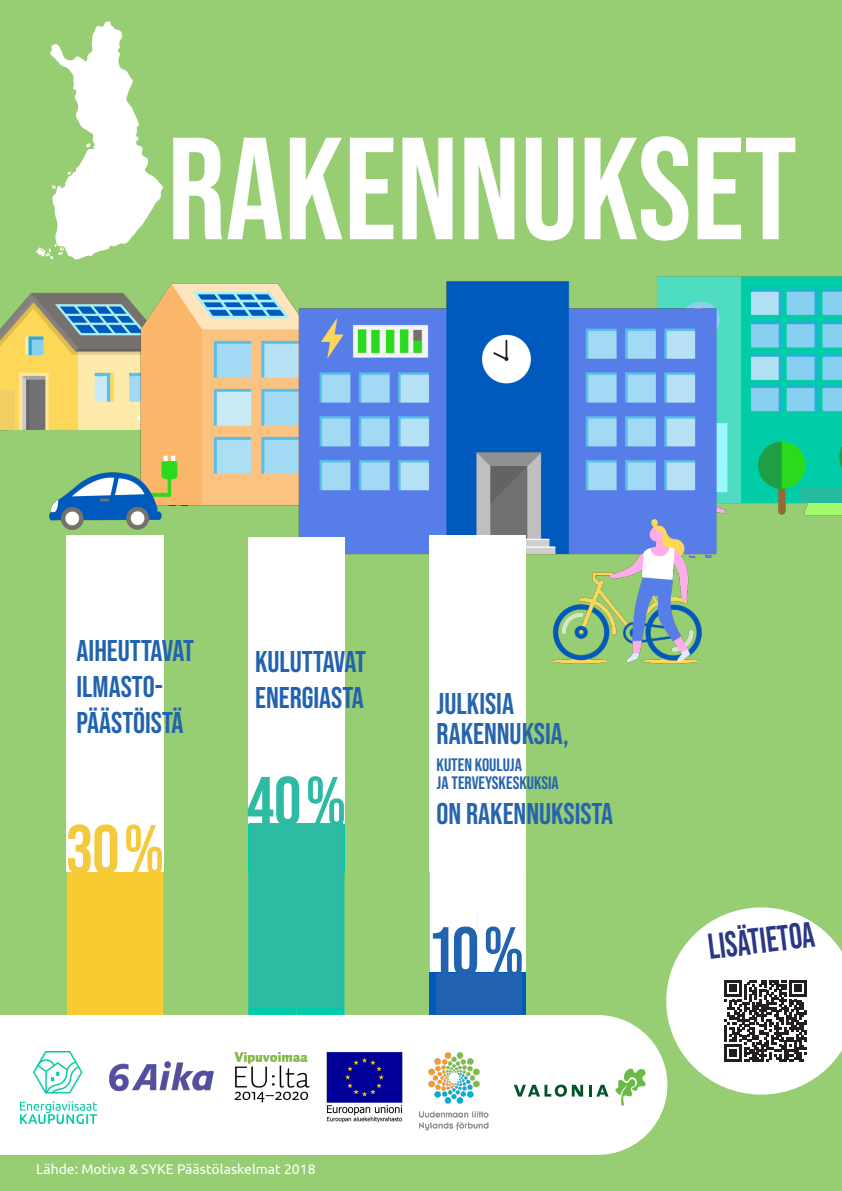
<style>
.page{position:relative;width:842px;height:1191px;background:#97cd73}
.page>*{position:absolute;margin:0;border:0;box-sizing:border-box;transform-origin:0 0}
.t1{font:145px "Bebas Neue";color:#fff}
.t2{font:69px "Bebas Neue";color:#f5c93e}
.t3{font:69px "Bebas Neue";color:#2dbca3}
.t4{font:69px "Bebas Neue";color:#2263af}
.t5{font:36px "Bebas Neue";color:#2a3786;scale:.89 1}
.t6{font:30px "Bebas Neue";color:#2263af}
.t7{font:30px "Bebas Neue";color:#2664ae}
.t8{font:18px "Bebas Neue";color:#2664ae}
.t9{font:14px "Ubuntu";color:#fff}
</style>
<div class="page">
<img style="left:0;top:214px;width:7px;height:325px">
<img style="left:780px;top:241px;width:62px;height:345px">
<img style="left:7px;top:204px;width:383px;height:384px">
<img style="left:230px;top:218px;width:550px;height:547px">
<div style="left:258px;top:564px;width:224px;height:192px;background:#97cd73"></div>
<div style="left:801px;top:488px;width:41px;height:15px;background:#24bba0"></div>
<div style="left:0;top:390px;width:14px;height:38px;background:#f1cd62"></div>
<svg style="left:36px;top:21px;width:129px;height:239px"></svg>
<img style="left:67px;top:536px;width:96px;height:479px">
<div style="left:248px;top:537px;width:96px;height:478px;background:#fff"></div>
<img style="left:248px;top:825px;width:1px;height:47px">
<div style="left:249px;top:823px;width:94px;height:185px;background:#2dbca3"></div>
<img style="left:430px;top:536px;width:96px;height:436px">
<img style="left:430px;top:823px;width:7px;height:48px">
<img style="left:430px;top:972px;width:96px;height:43px">
<div style="left:437px;top:540px;width:85px;height:372px;background:#fff"></div>
<div style="left:437px;top:973px;width:85px;height:40px;background:#2263af"></div>
<div style="left:0;top:1015px;width:597px;height:140px;background:#fff"></div>
<img style="left:109px;top:1052px;width:380px;height:79px">
<img style="left:21px;top:1051px;width:75px;height:73px">
<svg style="left:514px;top:1084px;width:69px;height:12px"></svg>
<svg style="left:589px;top:1084px;width:19px;height:12px"></svg>
<svg style="left:615px;top:1068px;width:31px;height:37px"></svg>
<svg style="left:666px;top:907px;width:176px;height:187px"></svg>
<p class="t1" style="left:167px;top:107px;width:631px">RAKENNUKSET</p>
<p class="t6" style="left:77px;top:633px;width:119px">AIHEUTTAVAT</p>
<p class="t6" style="left:77px;top:669px;width:88px">ILMASTO-</p>
<p class="t6" style="left:77px;top:705px;width:109px">PÄÄSTÖISTÄ</p>
<p class="t2" style="left:66px;top:810px;width:100px">30 %</p>
<p class="t6" style="left:255px;top:644px;width:112px">KULUTTAVAT</p>
<p class="t6" style="left:255px;top:680px;width:110px">ENERGIASTA</p>
<p class="t7" style="left:437px;top:687px;width:79px">JULKISIA</p>
<p class="t7" style="left:437px;top:717px;width:134px">RAKENNUKSIA,</p>
<p class="t8" style="left:437px;top:755px;width:87px">KUTEN KOULUJA</p>
<p class="t8" style="left:437px;top:773px;width:124px">JA TERVEYSKESKUKSIA</p>
<p class="t7" style="left:437px;top:797px;width:178px">ON RAKENNUKSISTA</p>
<p class="t3" style="left:247px;top:762px;width:101px">40 %</p>
<p class="t4" style="left:427px;top:912px;width:98px">10 %</p>
<p class="t9" style="left:36px;top:1160px;width:281px">Lähde: Motiva &amp; SYKE Päästölaskelmat 2018</p>
<p class="t5" style="left:706px;top:926px;width:122px;rotate:-7deg">LISÄTIETOA</p>
</div>
